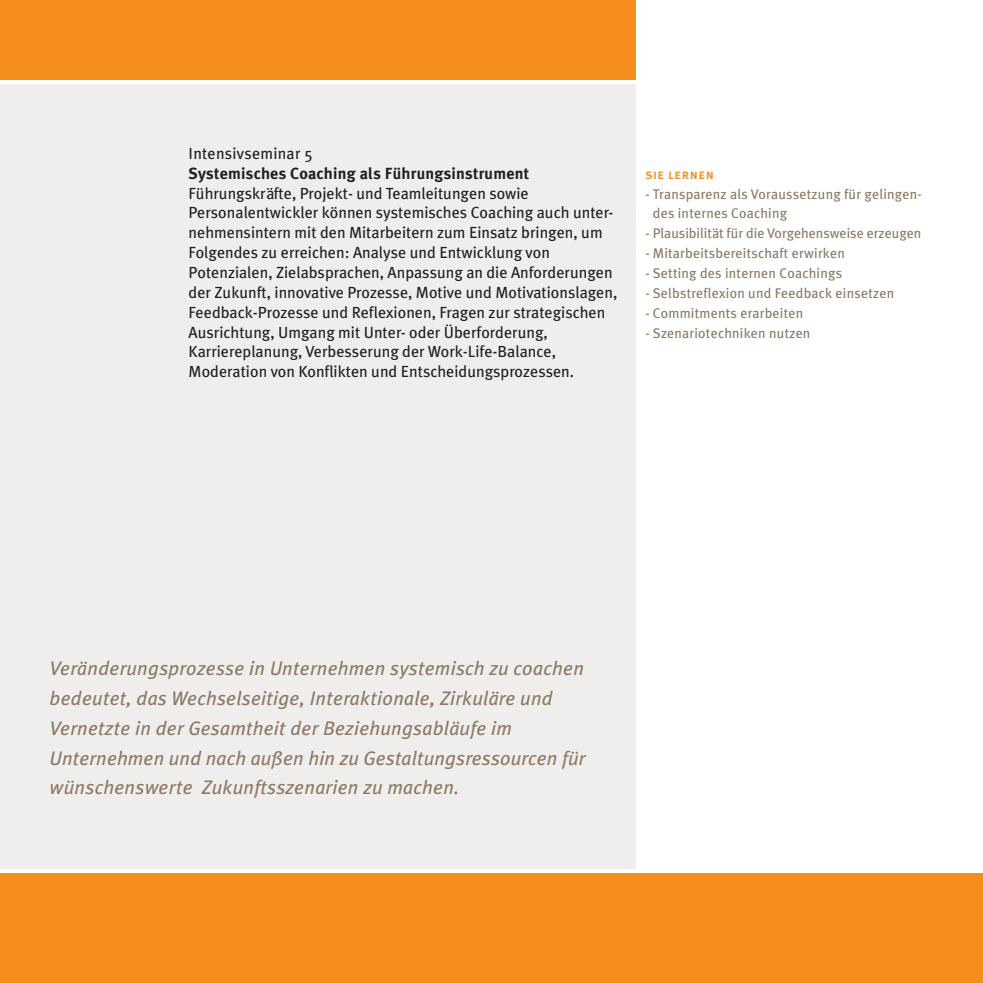
<style>
.page{position:relative;width:983px;height:983px;background:#fff}
.page>*{position:absolute;margin:0;border:0;box-sizing:border-box;transform-origin:0 0}
.t1{font:italic 19.6px/29.8px "Meta Plus";letter-spacing:.015em;color:#8a7966}
.t2{font:16.1px/19.8px "Meta Plus";color:#231f20}
.t3{font:700 16.1px "Meta Plus";letter-spacing:.015em;color:#231f20}
.t4{font:14px/19.8px "Meta Plus";letter-spacing:.015em;color:#8a7966}
.t5{font:14px "Meta Plus Medium Caps";letter-spacing:.03em;color:#f68e1e}
</style>
<div class="page">
<div style="left:0;top:0;width:635px;height:79px;background:#f68e1e"></div>
<div style="left:0;top:84px;width:635px;height:784px;background:#f0eeec"></div>
<div style="left:0;top:873px;width:982px;height:109px;background:#f68e1e"></div>
<p class="t2" style="left:188px;top:143px;width:126px">Intensivseminar 5</p>
<p class="t3" style="left:188px;top:164px;width:342px">Systemisches Coaching als Führungsinstrument</p>
<p class="t2" style="left:188px;top:183px;width:430px">Führungskräfte, Projekt- und Teamleitungen sowie Personalentwickler können systemisches Coaching auch unter&shy;nehmensintern mit den Mitarbeitern zum Einsatz bringen, um Folgendes zu erreichen: Analyse und Entwicklung von Potenzialen, Zielabsprachen, Anpassung an die Anforderungen der Zukunft, innovative Prozesse, Motive und Motivationslagen, Feedback-Prozesse und Reflexionen, Fragen zur strategischen Ausrichtung, Umgang mit Unter- oder Überforderung, Karriereplanung, Verbesserung der Work-Life-Balance, Moderation von Konflikten und Entscheidungsprozessen.</p>
<p class="t5" style="left:645px;top:166px;width:70px">sie lernen</p>
<p class="t4" style="left:652px;top:184px;width:270px;text-indent:-7px">- Transparenz als Voraussetzung für gelingen&shy;des internes Coaching</p>
<p class="t4" style="left:645px;top:223px;width:277px">- Plausibilität für die Vorgehensweise erzeugen</p>
<p class="t4" style="left:645px;top:243px;width:201px">- Mitarbeitsbereitschaft erwirken</p>
<p class="t4" style="left:645px;top:263px;width:198px">- Setting des internen Coachings</p>
<p class="t4" style="left:645px;top:283px;width:250px">- Selbstreflexion und Feedback einsetzen</p>
<p class="t4" style="left:645px;top:303px;width:159px">- Commitments erarbeiten</p>
<p class="t4" style="left:645px;top:322px;width:166px">- Szenariotechniken nutzen</p>
<p class="t1" style="left:50px;top:653px;width:537px">Veränderungsprozesse in Unternehmen systemisch zu coachen bedeutet, das Wechselseitige, Interaktionale, Zirkuläre und Vernetzte in der Gesamtheit der Beziehungsabläufe im Unternehmen und nach außen hin zu Gestaltungsressourcen für wünschenswerte Zukunftsszenarien zu machen.</p>
</div>
